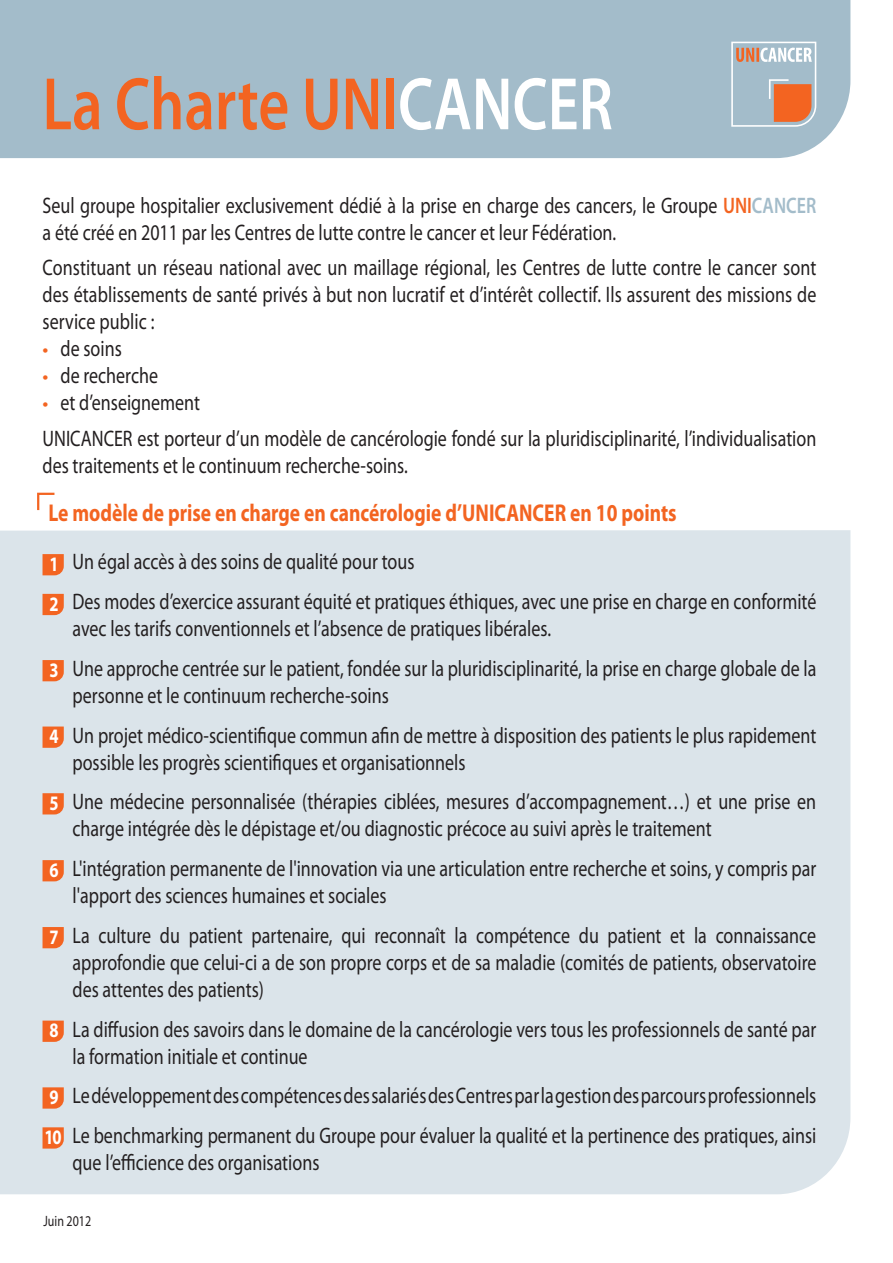
<style>
.page{position:relative;width:893px;height:1263px;background:#fff}
.page>*{position:absolute;margin:0;border:0;box-sizing:border-box;transform-origin:0 0}
.t1{font:600 75px "Myriad Pro";color:#f36421;scale:.8 1}
.t2{font:700 24.3px "Myriad Pro";color:#f36421;scale:.8 1}
.t3{font:22.5px/39.8px "Myriad Pro";color:#231f20;scale:.8 1}
.t4{font:700 20.7px/39.8px "Myriad Pro";color:#fff;scale:.8 1}
.t5{font:15px "Myriad Pro";color:#231f20;scale:.8 1}
.s1{color:#fff}
.s2{font-weight:600;color:#f36421}
.s3{font-weight:600;color:#a3bcca}
.s4{font-size:21px;color:#f36421}
</style>
<div class="page">
<div style="left:0;top:530px;width:850px;height:664px;background:#dbe4ea"></div>
<div style="left:0;top:0;width:850px;height:158px;background:#a3bcca"></div>
<svg style="left:731px;top:42px;width:85px;height:85px"></svg>
<svg style="left:37px;top:492px;width:18px;height:19px"></svg>
<svg style="left:43px;top:554px;width:21px;height:21px"></svg>
<svg style="left:43px;top:594px;width:21px;height:21px"></svg>
<svg style="left:43px;top:660px;width:21px;height:21px"></svg>
<svg style="left:43px;top:726px;width:21px;height:22px"></svg>
<svg style="left:43px;top:793px;width:21px;height:21px"></svg>
<svg style="left:43px;top:860px;width:21px;height:21px"></svg>
<svg style="left:43px;top:927px;width:21px;height:21px"></svg>
<svg style="left:43px;top:1020px;width:21px;height:22px"></svg>
<svg style="left:43px;top:1087px;width:21px;height:21px"></svg>
<svg style="left:43px;top:1127px;width:21px;height:21px"></svg>
<h1 class="t1" style="left:43px;top:56px;width:714px">La Charte UNI<span class="s1">CANCER</span></h1>
<p class="t3" style="left:43px;top:191px;width:969px;line-height:27px">Seul groupe hospitalier exclusivement dédié à la prise en charge des cancers, le Groupe <span class="s2">UNI</span><span class="s3">CANCER </span>a été créé en 2011 par les Centres de lutte contre le cancer et leur Fédération.</p>
<p class="t3" style="left:43px;top:254px;width:969px;line-height:27px;text-align:justify">Constituant un réseau national avec un maillage régional, les Centres de lutte contre le cancer sont des établissements de santé privés à but non lucratif et d’intérêt collectif. Ils assurent des missions de service public :</p>
<p class="t3" style="left:43px;top:328px;width:101px"><span class="s4">•</span> de soins</p>
<p class="t3" style="left:43px;top:355px;width:146px"><span class="s4">•</span> de recherche</p>
<p class="t3" style="left:43px;top:385px;width:969px;line-height:35.5px"><span class="s4">•</span> et d’enseignement<br>UNICANCER est porteur d’un modèle de cancérologie fondé sur la pluridisciplinarité, l’individualisation</p>
<p class="t3" style="left:43px;top:445px;width:458px">des traitements et le continuum recherche-soins.</p>
<p class="t2" style="left:49px;top:497px;width:787px">Le modèle de prise en charge en cancérologie d’UNICANCER en 10 points</p>
<p class="t3" style="left:73px;top:541px;width:931px">Un égal accès à des soins de qualité pour tous<br>Des modes d’exercice assurant équité et pratiques éthiques, avec une prise en charge en conformité</p>
<p class="t3" style="left:73px;top:608px;width:931px">avec les tarifs conventionnels et l’absence de pratiques libérales.<br>Une approche centrée sur le patient, fondée sur la pluridisciplinarité, la prise en charge globale de la</p>
<p class="t3" style="left:73px;top:675px;width:931px">personne et le continuum recherche-soins<br>Un projet médico-scientifique commun afin de mettre à disposition des patients le plus rapidement</p>
<p class="t3" style="left:73px;top:742px;width:931px">possible les progrès scientifiques et organisationnels<br>Une médecine personnalisée (thérapies ciblées, mesures d’accompagnement…) et une prise en</p>
<p class="t3" style="left:73px;top:808px;width:931px">charge intégrée dès le dépistage et/ou diagnostic précoce au suivi après le traitement<br>L'intégration permanente de l'innovation via une articulation entre recherche et soins, y compris par</p>
<p class="t3" style="left:73px;top:875px;width:931px">l'apport des sciences humaines et sociales<br>La culture du patient partenaire, qui reconnaît la compétence du patient et la connaissance</p>
<p class="t3" style="left:73px;top:948px;width:931px;line-height:27px">approfondie que celui-ci a de son propre corps et de sa maladie (comités de patients, observatoire des attentes des patients)</p>
<p class="t3" style="left:73px;top:1015px;width:931px;line-height:27px">La diffusion des savoirs dans le domaine de la cancérologie vers tous les professionnels de santé par la formation initiale et continue</p>
<p class="t3" style="left:73px;top:1076px;width:931px">Le développement des compétences des salariés des Centres par la gestion des parcours professionnels<br>Le benchmarking permanent du Groupe pour évaluer la qualité et la pertinence des pratiques, ainsi</p>
<p class="t3" style="left:73px;top:1142px;width:310px">que l’efficience des organisations</p>
<p class="t4" style="left:50px;top:543px;width:13px">1<br>2</p>
<p class="t4" style="left:50px;top:649px;width:13px">3</p>
<p class="t4" style="left:50px;top:716px;width:13px">4</p>
<p class="t4" style="left:50px;top:782px;width:13px">5</p>
<p class="t4" style="left:50px;top:849px;width:13px">6</p>
<p class="t4" style="left:50px;top:916px;width:13px">7</p>
<p class="t4" style="left:50px;top:1010px;width:13px">8</p>
<p class="t4" style="left:44px;top:1075px;width:23px;line-height:40.7px">9<br>10</p>
<p class="t5" style="left:43px;top:1212px;width:61px">Juin 2012</p>
</div>
